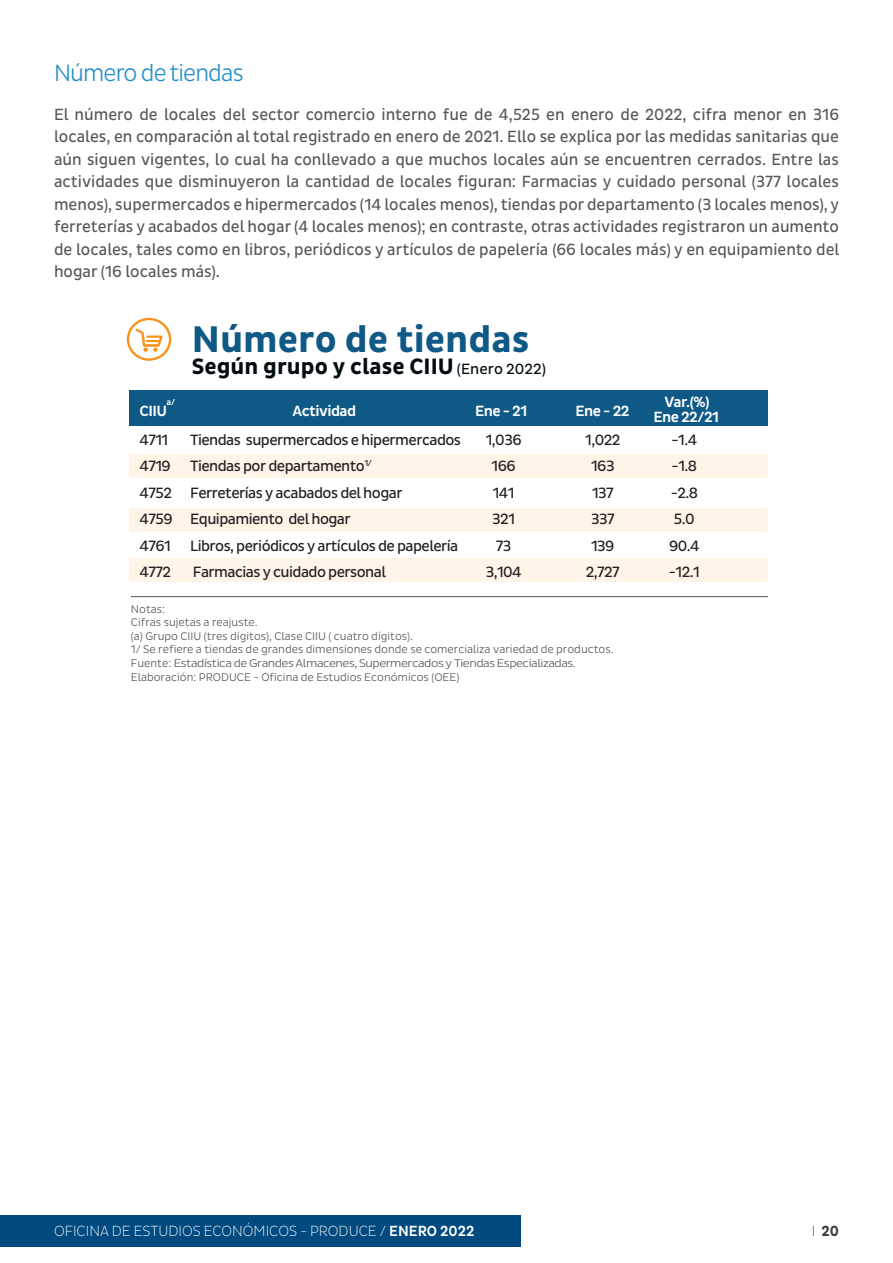
<style>
.page{position:relative;width:893px;height:1263px;background:#fff}
.page>*{position:absolute;margin:0;border:0;box-sizing:border-box;transform-origin:0 0}
.t1{font:700 37.8px "Pluto Sans Cond";color:#0f5987;scale:1.04 1}
.t2{font:300 24px "Pluto Sans Cond";letter-spacing:-.035em;color:#228ec8}
.t3{font:700 22.65px "Pluto Sans Cond";color:#020c10;scale:1.04 1}
.t4{font:16.5px/22.5px "Pluto Sans Cond";color:#57585a;text-align:justify}
.t5{font:15.15px/26.4px "Pluto Sans Cond";letter-spacing:-.035em;color:#231f20;text-align:center}
.t6{font:500 15.15px/15.1px "Pluto Sans Cond";letter-spacing:-.035em;color:#fff;text-align:center;scale:1.04 1}
.t7{font:300 15px "Pluto Sans Cond Ex";color:#fff}
.t8{font:700 15px "Pluto Sans Cond";color:#3e3e3f}
.t9{font:300 11.4px/13.6px "Pluto Sans Cond";color:#505457;scale:1.04 1}
.t10{font:500 8.85px "Pluto Sans Cond";color:#fff;scale:1.04 1}
.s1{font-weight:400;font-size:15.15px}
.s2{font-family:"Pluto Sans Cond";font-weight:500}
.s3{font-family:"Pluto Sans Cond Ex";font-weight:300}
</style>
<div class="page">
<div style="left:0;top:1215px;width:520px;height:32px;background:#004a7f"></div>
<hr style="left:892px;top:1215px;width:1px;height:32px;background:#004a7f">
<hr style="left:131px;top:596px;width:637px;height:1px;background:#505457">
<div style="left:127px;top:318px;width:44px;height:43px;border:2px solid #f7931d;border-radius:50%"></div>
<svg style="left:135px;top:328px;width:28px;height:24px"></svg>
<div style="left:129px;top:390px;width:639px;height:36px;background:#0f5987"></div>
<div style="left:129px;top:454px;width:639px;height:24px;background:#fef4e8"></div>
<div style="left:129px;top:508px;width:639px;height:23px;background:#fef4e8"></div>
<div style="left:129px;top:559px;width:639px;height:23px;background:#fef4e8"></div>
<p class="t2" style="left:54px;top:59px;width:191px">Número de tiendas</p>
<p class="t4" style="left:54px;top:103px;width:787px">El número de locales del sector comercio interno fue de 4,525 en enero de 2022, cifra menor en 316 locales, en comparación al total registrado en enero de 2021. Ello se explica por las medidas sanitarias que aún siguen vigentes, lo cual ha conllevado a que muchos locales aún se encuentren cerrados. Entre las actividades que disminuyeron la cantidad de locales figuran: Farmacias y cuidado personal (377 locales menos), supermercados e hipermercados (14 locales menos), tiendas por departamento (3 locales menos), y ferreterías y acabados del hogar (4 locales menos); en contraste, otras actividades registraron un aumento de locales, tales como en libros, periódicos y artículos de papelería (66 locales más) y en equipamiento del hogar (16 locales más).</p>
<p class="t1" style="left:192px;top:317px;width:326px">Número de tiendas</p>
<p class="t3" style="left:192px;top:354px;width:342px">Según grupo y clase CIIU <span class="s1">(Enero 2022)</span></p>
<p class="t10" style="left:167px;top:397px;width:10px">a/</p>
<p class="t6" style="left:140px;top:403px;width:28px">CIIU</p>
<p class="t6" style="left:293px;top:403px;width:63px">Actividad</p>
<p class="t6" style="left:475px;top:403px;width:52px">Ene - 21</p>
<p class="t6" style="left:575px;top:403px;width:53px">Ene - 22</p>
<p class="t6" style="left:653px;top:394px;width:65px">Var.(%)<br>Ene 22/21</p>
<p class="t5" style="left:140px;top:427px;width:35px;text-align:left">4711<br>4719<br>4752<br>4759<br>4761<br>4772</p>
<p class="t5" style="left:190px;top:427px;width:272px;text-align:left">Tiendas supermercados e hipermercados Tiendas por departamento<sup>1/<br></sup>Ferreterías y acabados del hogar Equipamiento del hogar<br>Libros, periódicos y artículos de papelería Farmacias y cuidado personal</p>
<p class="t5" style="left:486px;top:427px;width:38px">1,036<br>166<br>141<br>321<br>73<br>3,104</p>
<p class="t5" style="left:585px;top:427px;width:37px">1,022<br>163<br>137<br>337<br>139<br>2,727</p>
<p class="t5" style="left:669px;top:427px;width:33px">-1.4 -1.8 -2.8<br>5.0<br>90.4 -12.1</p>
<p class="t9" style="left:131px;top:602px;width:466px">Notas:<br>Cifras sujetas a reajuste.<br>(a) Grupo CIIU (tres dígitos), Clase CIIU ( cuatro dígitos).<br>1/ Se refiere a tiendas de grandes dimensiones donde se comercializa variedad de productos.<br>Fuente: Estadística de Grandes Almacenes, Supermercados y Tiendas Especializadas.<br>Elaboración: PRODUCE - Oficina de Estudios Económicos (OEE)</p>
<p class="t7" style="left:54px;top:1222px;width:422px">OFICINA DE ESTUDIOS ECONÓMICOS - PRODUCE / <span class="s2">ENERO 2022</span></p>
<p class="t8" style="left:812px;top:1222px;width:29px"><span class="s3">I</span> 20</p>
</div>
